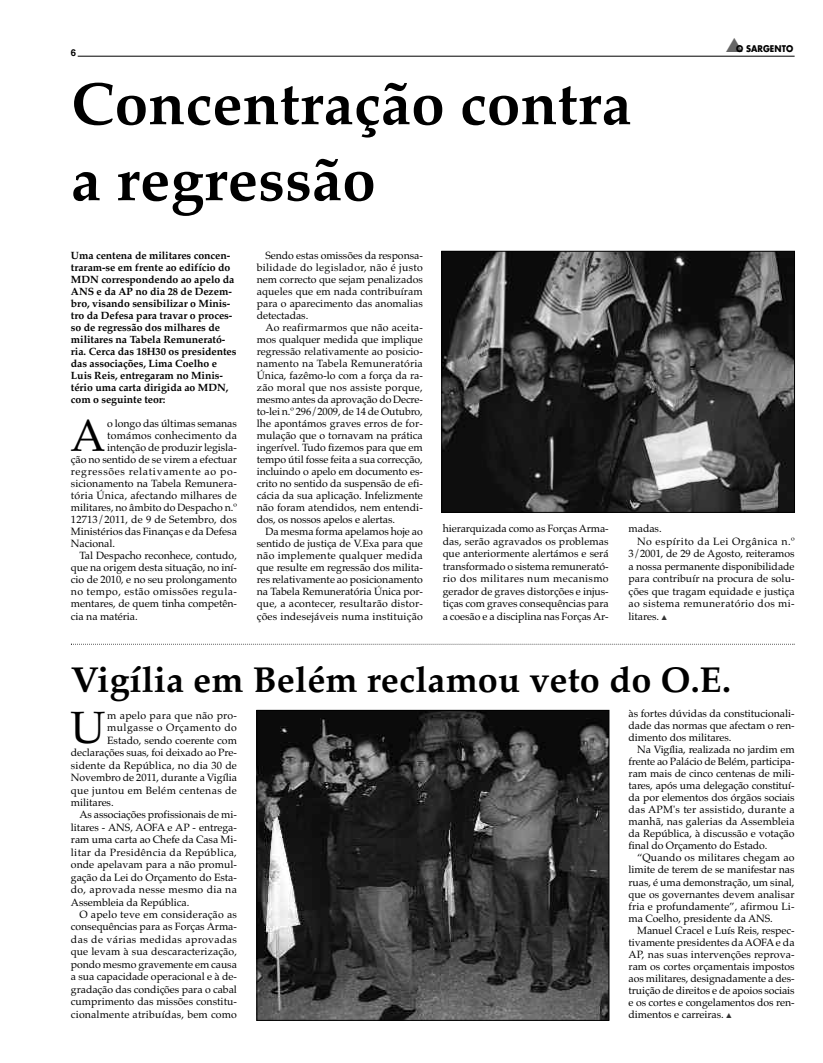
<style>
.page{position:relative;width:823px;height:1063px;background:#fff}
.page>*{position:absolute;margin:0;border:0;box-sizing:border-box;transform-origin:0 0}
.t1{font:700 60px/76px "Palatino";letter-spacing:.005em;color:#000}
.t2{font:45.1px "Palatino";color:#000}
.t3{font:700 36px "Palatino";letter-spacing:.005em;color:#000}
.t4{font:10.5px/12px "Palatino";letter-spacing:-.005em;color:#000;text-align:justify}
.t5{font:700 10.5px/12px "Palatino";letter-spacing:-.005em;color:#000}
.t6{font:10.5px "Palatino";letter-spacing:.015em;color:#000}
.t7{font:10.5px "Palatino";letter-spacing:.03em;color:#000}
.t8{font:10.5px "Palatino";letter-spacing:.035em;color:#000}
.t9{font:10.5px "Palatino";letter-spacing:.025em;color:#000}
.t10{font:10.5px "Palatino";letter-spacing:.065em;color:#000}
.t11{font:10.5px "Palatino";letter-spacing:.045em;color:#000}
.t12{font:10.5px "Palatino";letter-spacing:.02em;color:#000}
.t13{font:700 9.5px "Helvetica";color:#000}
.t14{font:700 9px "Futura";letter-spacing:.005em;color:#000;scale:.9 1}
.s1{color:#666}
.s2{color:#333}
</style>
<div class="page">
<hr style="left:78px;top:56px;width:716px;height:1px;background:#000">
<img style="left:258px;top:712px;width:348px;height:306px">
<div style="left:256px;top:710px;width:352px;height:310px;border:1px solid #000"></div>
<img style="left:443px;top:253px;width:349px;height:257px">
<div style="left:441px;top:251px;width:353px;height:261px;border:1px solid #000"></div>
<svg style="left:71px;top:644px;width:723px;height:1px"></svg>
<p class="t13" style="left:71px;top:47px;width:7px">6</p>
<h1 class="t1" style="left:71px;top:66px;width:561px">Concentração contra a regressão</h1>
<p class="t14" style="left:725px;top:45px;width:77px"><span class="s1">▲</span>O SARGENTO</p>
<p class="t5" style="left:71px;top:249px;width:167px">Uma centena de militares concen&shy;traram-se em frente ao edifício do<br>MDN correspondendo ao apelo da<br>ANS e da AP no dia 28 de Dezem&shy;bro, visando sensibilizar o Minis&shy;tro da Defesa para travar o proces&shy;so de regressão dos milhares de militares na Tabela Remunerató&shy;ria. Cerca das 18H30 os presidentes das associações, Lima Coelho e<br>Luis Reis, entregaram no Minis&shy;tério uma carta dirigida ao MDN, com o seguinte teor:</p>
<h2 class="t2" style="left:70px;top:409px;width:37px">A</h2>
<p class="t4" style="left:107px;top:418px;width:131px">o longo das últimas semanas</p>
<p class="t12" style="left:107px;top:430px;width:131px">tomámos conhecimento da</p>
<p class="t4" style="left:107px;top:442px;width:131px">intenção de produzir legisla-</p>
<p class="t4" style="left:71px;top:454px;width:167px">ção no sentido de se virem a efectuar</p>
<p class="t10" style="left:71px;top:466px;width:167px">regressões relativamente ao po-</p>
<p class="t4" style="left:71px;top:478px;width:167px">sicionamento na Tabela Remunera-</p>
<p class="t6" style="left:71px;top:490px;width:167px">tória Única, afectando milhares de</p>
<p class="t4" style="left:71px;top:502px;width:167px">militares, no âmbito do Despacho n.º</p>
<p class="t6" style="left:71px;top:514px;width:167px">12713/2011, de 9 de Setembro, dos</p>
<p class="t4" style="left:71px;top:526px;width:167px">Ministérios das Finanças e da Defesa</p>
<p class="t4" style="left:71px;top:538px;width:46px">Nacional.</p>
<p class="t4" style="left:79px;top:550px;width:159px">Tal Despacho reconhece, contudo,</p>
<p class="t4" style="left:71px;top:562px;width:167px">que na origem desta situação, no iní-</p>
<p class="t4" style="left:71px;top:574px;width:167px">cio de 2010, e no seu prolongamento</p>
<p class="t8" style="left:71px;top:586px;width:167px">no tempo, estão omissões regula-</p>
<p class="t4" style="left:71px;top:598px;width:167px">mentares, de quem tinha competên-</p>
<p class="t4" style="left:71px;top:610px;width:68px">cia na matéria.</p>
<p class="t4" style="left:257px;top:249px;width:167px;text-indent:9px">Sendo estas omissões da responsa&shy;bilidade do legislador, não é justo nem correcto que sejam penalizados aqueles que em nada contribuíram para o aparecimento das anomalias detectadas.</p>
<p class="t4" style="left:257px;top:322px;width:167px;text-indent:9px">Ao reafirmarmos que não aceita&shy;mos qualquer medida que implique regressão relativamente ao posicio&shy;namento na Tabela Remuneratória Única, fazêmo-lo com a força da ra&shy;zão moral que nos assiste porque, mesmo antes da aprovação do Decre&shy;to-lei n.º 296/2009, de 14 de Outubro, lhe apontámos graves erros de for&shy;mulação que o tornavam na prática ingerível. Tudo fizemos para que em tempo útil fosse feita a sua correcção, incluindo o apelo em documento es&shy;crito no sentido da suspensão de efi&shy;cácia da sua aplicação. Infelizmente não foram atendidos, nem entendi&shy;dos, os nossos apelos e alertas.</p>
<p class="t4" style="left:257px;top:526px;width:167px;text-indent:9px">Da mesma forma apelamos hoje ao sentido de justiça de V.Exa para que não implemente qualquer medida que resulte em regressão dos milita&shy;res relativamente ao posicionamento na Tabela Remuneratória Única por&shy;que, a acontecer, resultarão distor&shy;ções indesejáveis numa instituição</p>
<p class="t4" style="left:442px;top:522px;width:167px;line-height:12.5px">hierarquizada como as ForçasArma&shy;das, serão agravados os problemas que anteriormente alertámos e será transformado o sistema remunerató&shy;rio dos militares num mecanismo gerador de graves distorções e injus&shy;tiças com graves consequências para a coesão e a disciplina nas Forças Ar-</p>
<p class="t4" style="left:628px;top:523px;width:34px">madas.</p>
<p class="t11" style="left:636px;top:535px;width:159px">No espírito da Lei Orgânica n.º</p>
<p class="t4" style="left:628px;top:547px;width:167px">3/2001, de 29 de Agosto, reiteramos</p>
<p class="t4" style="left:628px;top:560px;width:167px">a nossa permanente disponibilidade</p>
<p class="t4" style="left:628px;top:572px;width:167px">para contribuír na procura de solu-</p>
<p class="t4" style="left:628px;top:585px;width:167px">ções que tragam equidade e justiça</p>
<p class="t7" style="left:628px;top:597px;width:167px">ao sistema remuneratório dos mi-</p>
<p class="t4" style="left:628px;top:610px;width:40px">litares. <span class="s2">▲</span></p>
<h3 class="t3" style="left:71px;top:658px;width:661px">Vigília em Belém reclamou veto do O.E.</h3>
<h2 class="t2" style="left:70px;top:701px;width:37px">U</h2>
<p class="t9" style="left:107px;top:709px;width:131px">m apelo para que não pro-</p>
<p class="t4" style="left:628px;top:708px;width:167px">às fortes dúvidas da constitucionali&shy;dade das normas que afectam o ren&shy;dimento dos militares.</p>
<p class="t4" style="left:628px;top:744px;width:167px;text-indent:9px">Na Vigília, realizada no jardim em frente ao Palácio de Belém, participa&shy;ram mais de cinco centenas de mili&shy;tares, após uma delegação constituí&shy;da por elementos dos órgãos sociais das APM's ter assistido, durante a manhã, nas galerias da Assembleia da República, à discussão e votação final do Orçamento do Estado.</p>
<p class="t4" style="left:628px;top:852px;width:167px;text-indent:9px">“Quando os militares chegam ao limite de terem de se manifestar nas ruas, é uma demonstração, um sinal, que os governantes devem analisar fria e profundamente”, afirmou Li&shy;ma Coelho, presidente da ANS.</p>
<p class="t4" style="left:628px;top:924px;width:167px;text-indent:9px">Manuel Cracel e Luís Reis, respec&shy;tivamente presidentes da AOFAe da AP, nas suas intervenções reprova&shy;ram os cortes orçamentais impostos aos militares, designadamente a des&shy;truição de direitos e de apoios sociais e os cortes e congelamentos dos ren&shy;dimentos e carreiras. <span class="s2">▲</span></p>
<p class="t8" style="left:107px;top:722px;width:131px">mulgasse o Orçamento do</p>
<p class="t4" style="left:107px;top:734px;width:131px">Estado, sendo coerente com</p>
<p class="t4" style="left:71px;top:747px;width:167px">declarações suas, foi deixado ao Pre-</p>
<p class="t6" style="left:71px;top:759px;width:167px">sidente da República, no dia 30 de</p>
<p class="t4" style="left:71px;top:771px;width:167px">Novembro de 2011, durante a Vigília</p>
<p class="t7" style="left:71px;top:784px;width:167px">que juntou em Belém centenas de</p>
<p class="t4" style="left:71px;top:796px;width:44px">militares.</p>
<p class="t4" style="left:79px;top:809px;width:159px">As associações profissionais de mi-</p>
<p class="t4" style="left:71px;top:821px;width:167px">litares - ANS, AOFA e AP - entrega-</p>
<p class="t4" style="left:71px;top:834px;width:167px">ram uma carta ao Chefe da Casa Mi-</p>
<p class="t7" style="left:71px;top:846px;width:167px">litar da Presidência da República,</p>
<p class="t4" style="left:71px;top:859px;width:167px">onde apelavam para a não promul-</p>
<p class="t4" style="left:71px;top:871px;width:167px">gação da Lei do Orçamento do Esta-</p>
<p class="t9" style="left:71px;top:883px;width:167px">do, aprovada nesse mesmo dia na</p>
<p class="t4" style="left:71px;top:896px;width:120px">Assembleia da República.</p>
<p class="t6" style="left:79px;top:908px;width:159px">O apelo teve em consideração as</p>
<p class="t4" style="left:71px;top:921px;width:167px">consequências para as Forças Arma-</p>
<p class="t8" style="left:71px;top:933px;width:167px">das de várias medidas aprovadas</p>
<p class="t4" style="left:71px;top:946px;width:167px">que levam à sua descaracterização,</p>
<p class="t4" style="left:71px;top:958px;width:167px">pondo mesmo gravemente em causa</p>
<p class="t4" style="left:71px;top:971px;width:167px">a sua capacidade operacional e à de-</p>
<p class="t4" style="left:71px;top:983px;width:167px">gradação das condições para o cabal</p>
<p class="t4" style="left:71px;top:995px;width:167px">cumprimento das missões constitu-</p>
<p class="t6" style="left:71px;top:1008px;width:167px">cionalmente atribuídas, bem como</p>
</div>
